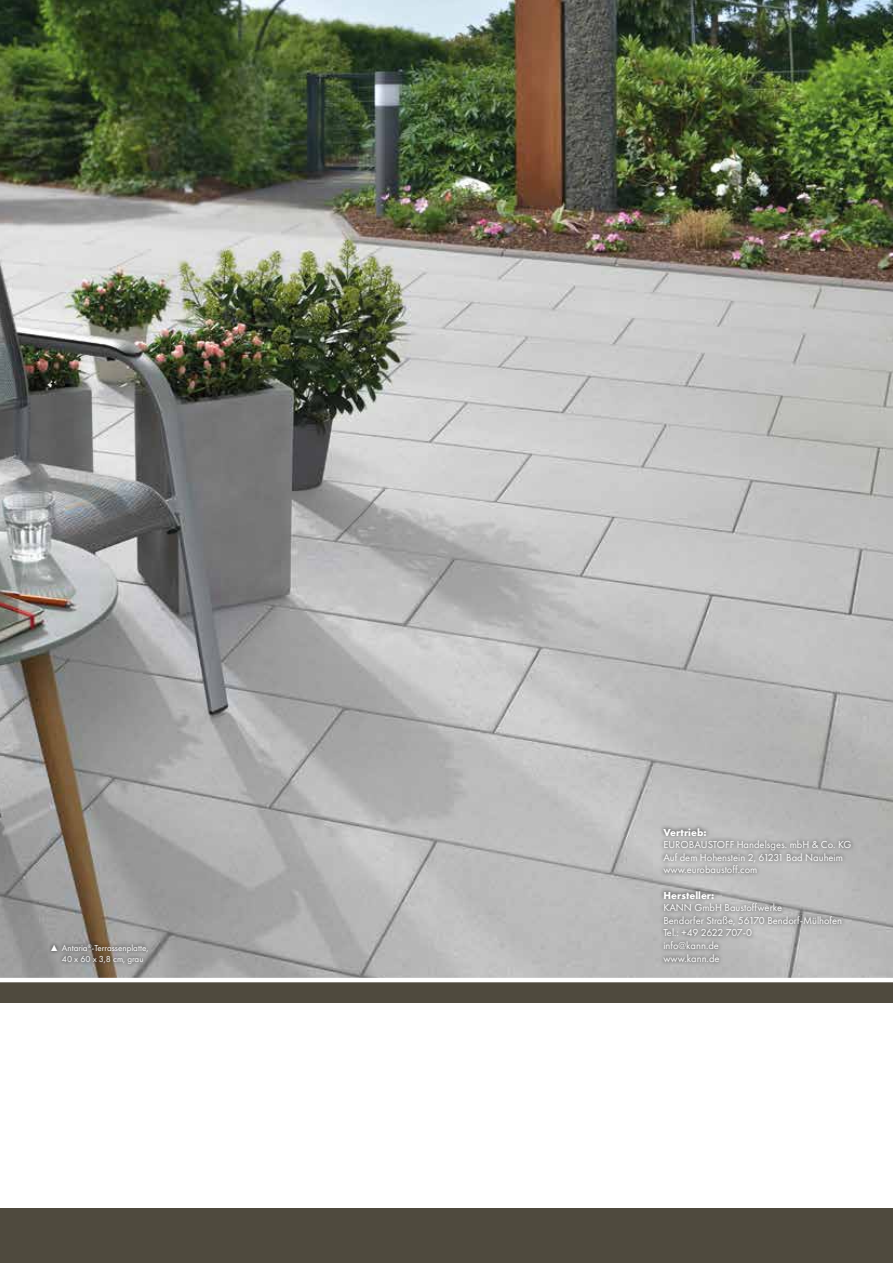
<style>
.page{position:relative;width:893px;height:1263px;background:#fff}
.page>*{position:absolute;margin:0;border:0;box-sizing:border-box;transform-origin:0 0}
.t1{font:10.5px/12.6px "Futura PT";color:#fff}
.t2{font:700 10.5px "Futura PT";color:#fff}
.t3{font:9px/10.8px "Futura PT";color:#fff}
.s1{font-family:"Arial";font-weight:700}
</style>
<div class="page">
<img style="left:0;top:0;width:893px;height:978px">
<div style="left:659px;top:823px;width:196px;height:143px;background:#000;opacity:.75"></div>
<div style="left:47px;top:940px;width:105px;height:28px;background:#000;opacity:.75"></div>
<div style="left:0;top:982px;width:893px;height:281px;background:#4f4a3e"></div>
<div style="left:0;top:1003px;width:893px;height:205px;background:#fff"></div>
<p class="t3" style="left:62px;top:942px;width:88px;text-indent:-12px"><span class="s1">▲</span> Antaria<sup>®</sup>-Terrassenplatte,<br>40 x 60 x 3,8 cm, grau</p>
<p class="t2" style="left:663px;top:825px;width:45px">Vertrieb:</p>
<p class="t1" style="left:663px;top:838px;width:190px">EUROBAUSTOFF Handelsges. mbH &amp; Co. KG<br>Auf dem Hohenstein 2, 61231 Bad Nauheim www.eurobaustoff.com</p>
<p class="t2" style="left:663px;top:888px;width:53px">Hersteller:</p>
<p class="t1" style="left:663px;top:901px;width:180px">KANN GmbH Baustoffwerke<br>Bendorfer Straße, 56170 Bendorf-Mülhofen<br>Tel.: +49 2622 707-0<br>info@kann.de<br>www.kann.de</p>
</div>
